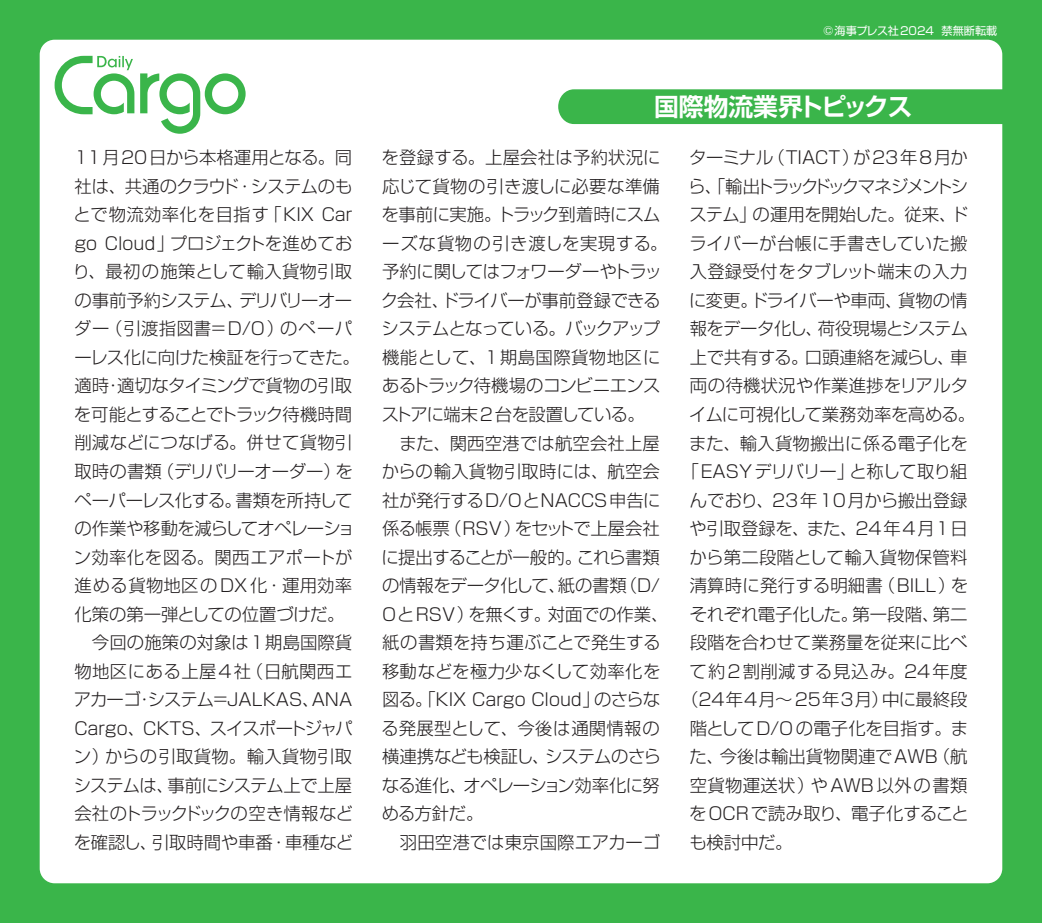
<style>
.page{position:relative;width:1042px;height:923px;background:#3ab54a}
.page>*{position:absolute;margin:0;border:0;box-sizing:border-box;transform-origin:0 0}
.t1{font:700 24.85px "Shin Go Pro De";letter-spacing:-.02em;color:#fff}
.t2{font:300 17.32px/28.5px "Shin Go Pro";color:#231f20}
.t3{font:300 17.32px "Shin Go Pro";letter-spacing:-.1em;color:#231f20}
.t4{font:300 17.32px "Shin Go Pro";letter-spacing:-.045em;color:#231f20}
.t5{font:300 17.32px "Shin Go Pro";letter-spacing:.03em;color:#231f20}
.t6{font:300 17.32px "Shin Go Pro";letter-spacing:-.035em;color:#231f20}
.t7{font:300 17.32px "Shin Go Pro";letter-spacing:-.02em;color:#231f20}
.t8{font:300 17.32px "Shin Go Pro";letter-spacing:-.025em;color:#231f20}
.t9{font:300 17.32px "Shin Go Pro";letter-spacing:.045em;color:#231f20}
.t10{font:300 17.32px "Shin Go Pro";letter-spacing:.02em;color:#231f20}
.t11{font:11.2px "Shin Go Pro";color:#fff}
</style>
<div class="page">
<div style="left:40px;top:40px;width:962px;height:843px;background:#fff;border-radius:15px"></div>
<svg style="left:140px;top:73px;width:106px;height:61px"></svg>
<svg style="left:55px;top:56px;width:79px;height:58px"></svg>
<div style="left:558px;top:89px;width:445px;height:35px;background:#3ab54a"></div>
<p class="t11" style="left:823px;top:21px;width:175px">©海事プレス社2024 禁無断転載</p>
<h1 class="t1" style="left:654px;top:86px;width:260px">国際物流業界トピックス</h1>
<p class="t2" style="left:73px;top:141px;width:289px">11月20日から本格運用となる。同社は、共通のクラウド・システムのもとで物流効率化を目指す「KIX Car go Cloud」プロジェクトを進めており、最初の施策として輸入貨物引取の事前予約システム、デリバリーオーダー（引渡指図書＝D/O）のペーパーレス化に向けた検証を行ってきた。適時・適切なタイミングで貨物の引取を可能とすることでトラック待機時間削減などにつなげる。併せて貨物引取時の書類（デリバリーオーダー）をペーパーレス化する。書類を所持しての作業や移動を減らしてオペレーション効率化を図る。関西エアポートが進める貨物地区のDX化・運用効率化策の第一弾としての位置づけだ。　今回の施策の対象は1期島国際貨物地区にある上屋4社（日航関西エアカーゴ・システム＝JALKAS、ANA<br>Cargo、CKTS、スイスポートジャパン）からの引取貨物。輸入貨物引取システムは、事前にシステム上で上屋会社のトラックドックの空き情報などを確認し、引取時間や車番・車種など</p>
<p class="t2" style="left:381px;top:141px;width:289px">を登録する。上屋会社は予約状況に応じて貨物の引き渡しに必要な準備を事前に実施。トラック到着時にスムーズな貨物の引き渡しを実現する。予約に関してはフォワーダーやトラック会社、ドライバーが事前登録できるシステムとなっている。バックアップ機能として、1期島国際貨物地区にあるトラック待機場のコンビニエンスストアに端末2台を設置している。<br>　また、関西空港では航空会社上屋からの輸入貨物引取時には、航空会社が発行するD/OとNACCS申告に係る帳票（RSV）をセットで上屋会社に提出することが一般的。これら書類の情報をデータ化して、紙の書類（D/<br>OとRSV）を無くす。対面での作業、紙の書類を持ち運ぶことで発生する移動などを極力少なくして効率化を図る。「KIX Cargo Cloud」のさらなる発展型として、今後は通関情報の横連携なども検証し、システムのさらなる進化、オペレーション効率化に努める方針だ。<br>　羽田空港では東京国際エアカーゴ</p>
<p class="t2" style="left:689px;top:141px;width:280px">ターミナル（TIACT）が23年8月か</p>
<p class="t3" style="left:688px;top:172px;width:281px">ら、「輸出トラックドックマネジメントシ</p>
<p class="t2" style="left:689px;top:198px;width:280px">ステム」の運用を開始した。従来、ド</p>
<p class="t2" style="left:689px;top:227px;width:280px">ライバーが台帳に手書きしていた搬</p>
<p class="t2" style="left:690px;top:255px;width:279px">入登録受付をタブレット端末の入力</p>
<p class="t2" style="left:689px;top:284px;width:280px">に変更。ドライバーや車両、貨物の情</p>
<p class="t6" style="left:690px;top:314px;width:280px">報をデータ化し、荷役現場とシステム</p>
<p class="t7" style="left:690px;top:343px;width:279px">上で共有する。口頭連絡を減らし、車</p>
<p class="t2" style="left:690px;top:369px;width:280px">両の待機状況や作業進捗をリアルタ</p>
<p class="t8" style="left:689px;top:400px;width:288px">イムに可視化して業務効率を高める。</p>
<p class="t2" style="left:689px;top:426px;width:280px">また、輸入貨物搬出に係る電子化を</p>
<p class="t4" style="left:681px;top:457px;width:287px">「EASY デリバリー」と称して取り組</p>
<p class="t2" style="left:690px;top:483px;width:279px">んでおり、23年10月から搬出登録</p>
<p class="t2" style="left:689px;top:512px;width:280px">や引取登録を、また、24年4月1日</p>
<p class="t2" style="left:689px;top:541px;width:280px">から第二段階として輸入貨物保管料</p>
<p class="t2" style="left:690px;top:569px;width:280px">清算時に発行する明細書（BILL）を</p>
<p class="t2" style="left:690px;top:598px;width:279px">それぞれ電子化した。第一段階、第二</p>
<p class="t2" style="left:690px;top:626px;width:279px">段階を合わせて業務量を従来に比べ</p>
<p class="t9" style="left:689px;top:657px;width:280px">て約2割削減する見込み。24年度</p>
<p class="t5" style="left:681px;top:685px;width:288px">（24年4月～25年3月）中に最終段</p>
<p class="t2" style="left:690px;top:712px;width:280px">階としてD/Oの電子化を目指す。ま</p>
<p class="t2" style="left:689px;top:740px;width:280px">た、今後は輸出貨物関連でAWB（航</p>
<p class="t10" style="left:690px;top:771px;width:279px">空貨物運送状）やAWB以外の書類</p>
<p class="t2" style="left:689px;top:797px;width:281px">をOCRで読み取り、電子化すること</p>
<p class="t2" style="left:689px;top:826px;width:105px">も検討中だ。</p>
</div>
